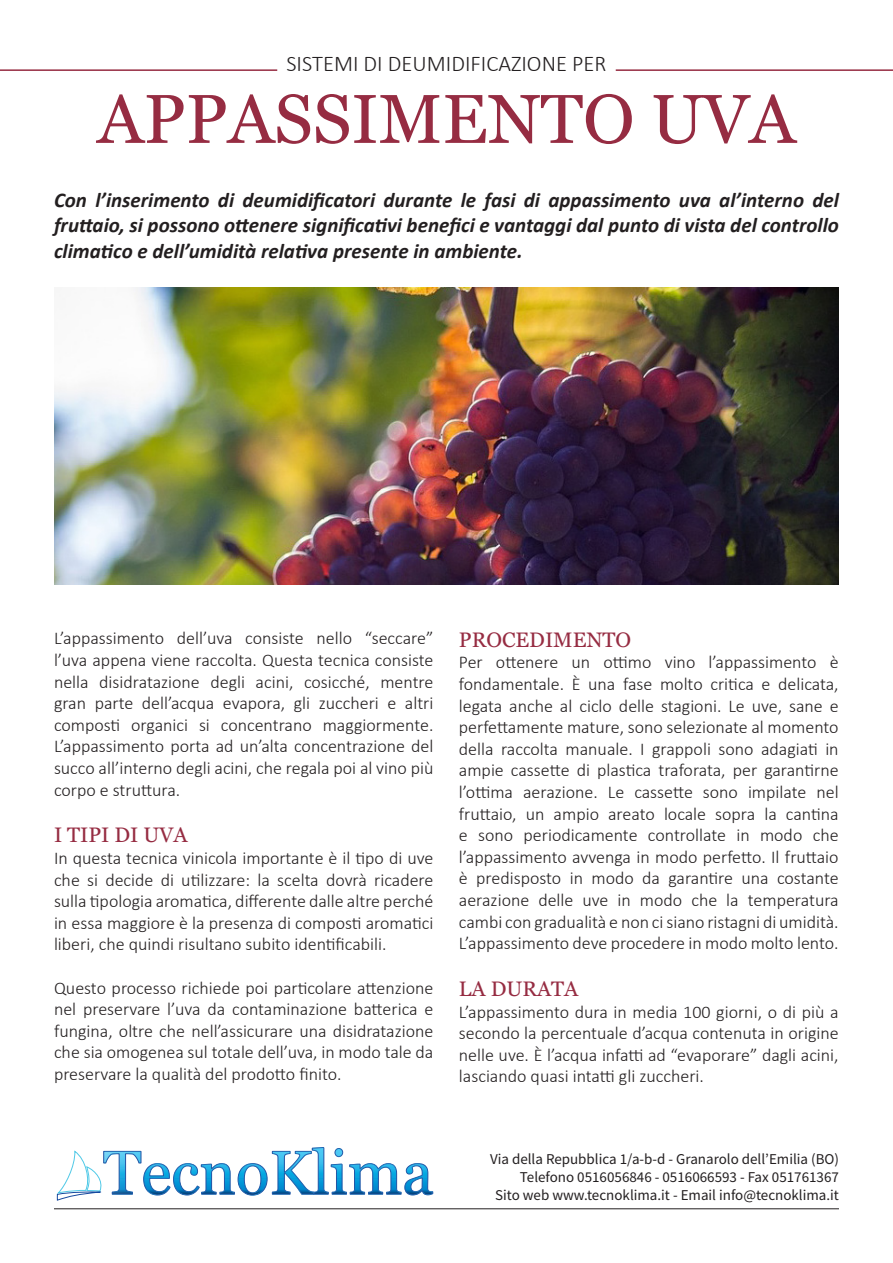
<style>
.page{position:relative;width:893px;height:1263px;background:#fff}
.page>*{position:absolute;margin:0;border:0;box-sizing:border-box;transform-origin:0 0}
.t1{font:69px "Vani";color:#962c42}
.t2{font:300 22.5px "Calibri";color:#231f20}
.t3{font:italic 700 21px/25.2px "Calibri";color:#231f20;text-align:justify}
.t4{font:21px "Vani";color:#962c42}
.t5{font:300 18px/21.6px "Calibri";color:#231f20;text-align:justify}
.t6{font:15px "Source Sans Pro";color:#231f20}
</style>
<div class="page">
<svg style="left:56px;top:1147px;width:377px;height:54px"></svg>
<hr style="left:54px;top:1208px;width:785px;height:1px;background:#231f20">
<hr style="left:616px;top:69px;width:277px;height:2px;background:#962c42">
<hr style="left:0;top:69px;width:277px;height:2px;background:#962c42">
<img style="left:54px;top:287px;width:785px;height:298px">
<p class="t2" style="left:286px;top:49px;width:322px">SISTEMI DI DEUMIDIFICAZIONE PER</p>
<p class="t1" style="left:97px;top:79px;width:700px">APPASSIMENTO UVA</p>
<p class="t3" style="left:54px;top:187px;width:786px">Con l’inserimento di deumidificatori durante le fasi di appassimento uva al’interno del fruttaio, si possono ottenere significativi benefici e vantaggi dal punto di vista del controllo climatico e dell’umidità relativa presente in ambiente.</p>
<p class="t5" style="left:54px;top:627px;width:381px">L’appassimento dell’uva consiste nello “seccare” l’uva appena viene raccolta. Questa tecnica consiste nella disidratazione degli acini, cosicché, mentre gran parte dell’acqua evapora, gli zuccheri e altri composti organici si concentrano maggiormente.<br>L’appassimento porta ad un’alta concentrazione del succo all’interno degli acini, che regala poi al vino più corpo e struttura.</p>
<p class="t4" style="left:54px;top:823px;width:135px">I TIPI DI UVA</p>
<p class="t5" style="left:54px;top:847px;width:381px">In questa tecnica vinicola importante è il tipo di uve che si decide di utilizzare: la scelta dovrà ricadere sulla tipologia aromatica, differente dalle altre perché in essa maggiore è la presenza di composti aromatici liberi, che quindi risultano subito identificabili.</p>
<p class="t5" style="left:54px;top:977px;width:381px">Questo processo richiede poi particolare attenzione nel preservare l’uva da contaminazione batterica e fungina, oltre che nell’assicurare una disidratazione che sia omogenea sul totale dell’uva, in modo tale da preservare la qualità del prodotto finito.</p>
<p class="t4" style="left:459px;top:627px;width:174px">PROCEDIMENTO</p>
<p class="t5" style="left:459px;top:651px;width:381px">Per ottenere un ottimo vino l’appassimento è fondamentale. È una fase molto critica e delicata, legata anche al ciclo delle stagioni. Le uve, sane e perfettamente mature, sono selezionate al momento della raccolta manuale. I grappoli sono adagiati in ampie cassette di plastica traforata, per garantirne l’ottima aerazione. Le cassette sono impilate nel fruttaio, un ampio areato locale sopra la cantina e sono periodicamente controllate in modo che l’appassimento avvenga in modo perfetto. Il fruttaio è predisposto in modo da garantire una costante aerazione delle uve in modo che la temperatura cambi con gradualità e non ci siano ristagni di umidità.<br>L’appassimento deve procedere in modo molto lento.</p>
<p class="t4" style="left:459px;top:976px;width:121px">LA DURATA</p>
<p class="t5" style="left:459px;top:1001px;width:381px">L’appassimento dura in media 100 giorni, o di più a secondo la percentuale d’acqua contenuta in origine nelle uve. È l’acqua infatti ad “evaporare” dagli acini, lasciando quasi intatti gli zuccheri.</p>
<p class="t6" style="left:490px;top:1149px;width:350px">Via della Repubblica 1/a-b-d - Granarolo dell’Emilia (BO)</p>
<p class="t6" style="left:520px;top:1167px;width:321px">Telefono 0516056846 - 0516066593 - Fax 051761367</p>
<p class="t6" style="left:495px;top:1185px;width:345px">Sito web www.tecnoklima.it - Email info@tecnoklima.it</p>
</div>
